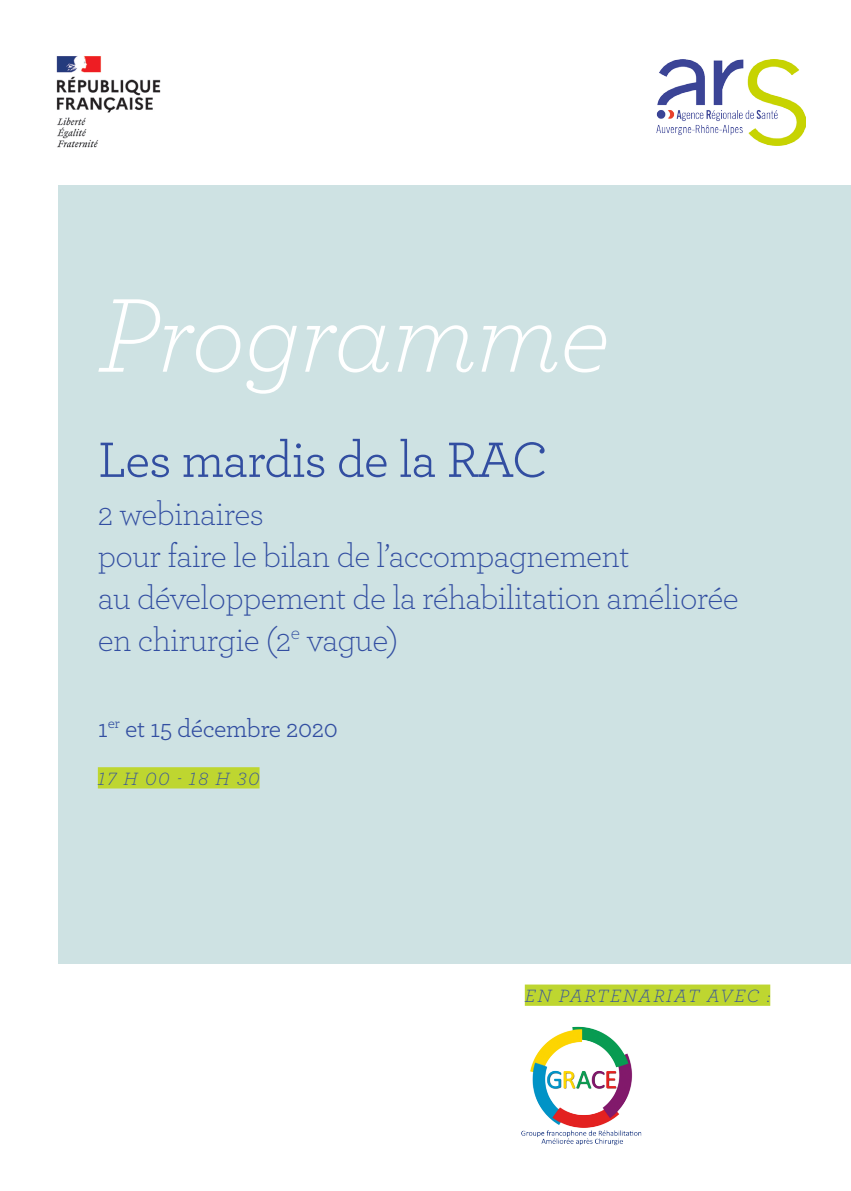
<style>
.page{position:relative;width:851px;height:1191px;background:#fff}
.page>*{position:absolute;margin:0;border:0;box-sizing:border-box;transform-origin:0 0}
.t1{font:italic 300 110px "Archer";letter-spacing:-.01em;color:#fff}
.t2{font:52px "Archer";letter-spacing:-.03em;color:#324ea1}
.t3{font:300 34px/42px "Archer";letter-spacing:-.02em;color:#324ea1}
.t4{font:26px "Archer";letter-spacing:-.02em;color:#324ea1}
.t5{font:italic 300 18.6px "Archer";letter-spacing:.1em;color:#324ea1}
</style>
<div class="page">
<div style="left:58px;top:185px;width:792px;height:779px;background:#cee2e3"></div>
<div style="left:98px;top:767px;width:161px;height:21px;background:#bed630"></div>
<div style="left:524px;top:984px;width:246px;height:21px;background:#bed630"></div>
<img style="left:521px;top:1026px;width:121px;height:120px">
<img style="left:656px;top:60px;width:148px;height:86px">
<img style="left:56px;top:56px;width:105px;height:92px">
<h1 class="t1" style="left:98px;top:260px;width:514px">Programme</h1>
<h2 class="t2" style="left:98px;top:424px;width:452px">Les mardis de la RAC</h2>
<p class="t3" style="left:98px;top:491px;width:642px">2 webinaires<br>pour faire le bilan de l’accompagnement<br>au développement de la réhabilitation améliorée en chirurgie (2<sup>e</sup> vague)</p>
<p class="t4" style="left:98px;top:710px;width:241px">1<sup>er</sup> et 15 décembre 2020</p>
<p class="t5" style="left:98px;top:765px;width:163px">17 H 00 - 18 H 30</p>
<p class="t5" style="left:524px;top:983px;width:247px">EN PARTENARIAT AVEC :</p>
</div>
